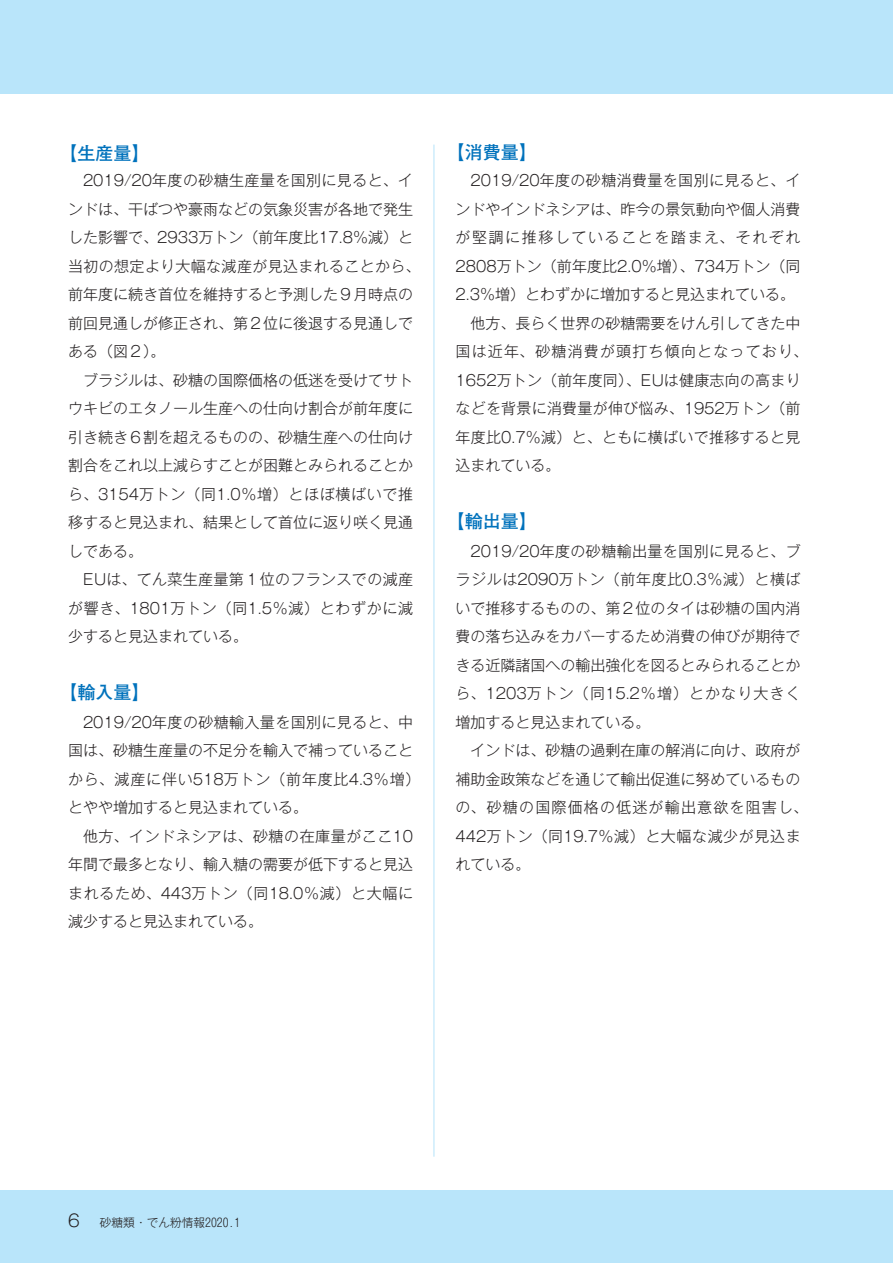
<style>
.page{position:relative;width:893px;height:1263px;background:#fff}
.page>*{position:absolute;margin:0;border:0;box-sizing:border-box;transform-origin:0 0}
.t1{font:700 18px "Futo Go B101 Pr 5";color:#0072bc}
.t2{font:300 15px/28.5px "Gothic MB101 Pr 5";color:#231f20;text-align:justify}
.t3{font:300 15px "Gothic MB101 Pr 5";letter-spacing:.025em;color:#231f20}
.t4{font:300 15px "Gothic MB101 Pr 5";letter-spacing:.02em;color:#231f20}
.t5{font:300 15px "Gothic MB101 Pr 5";letter-spacing:.08em;color:#231f20}
.t6{font:300 15px "Gothic MB101 Pr 5";letter-spacing:.105em;color:#231f20}
.t7{font:300 11.7px "Gothic MB101 Pr 5";color:#231f20}
.s1{font-size:16.95px}
</style>
<div class="page">
<div style="left:0;top:1191px;width:893px;height:72px;background:#b9e5fa"></div>
<div style="left:0;top:0;width:893px;height:94px;background:#b9e5fa"></div>
<hr style="left:433px;top:145px;width:1px;height:1012px;background:#b9e5fa">
<p class="t1" style="left:59px;top:139px;width:92px">【生産量】</p>
<p class="t2" style="left:68px;top:165px;width:354px;text-align:left;text-indent:15px">2019/20年度の砂糖生産量を国別に見ると、インドは、干ばつや豪雨などの気象災害が各地で発生した影響で、2933万トン（前年度比17.8％減）と当初の想定より大幅な減産が見込まれることから、前年度に続き首位を維持すると予測した９月時点の前回見通しが修正され、第２位に後退する見通しである（図２）。</p>
<p class="t2" style="left:68px;top:365px;width:347px;text-indent:15px">ブラジルは、砂糖の国際価格の低迷を受けてサトウキビのエタノール生産への仕向け割合が前年度に引き続き６割を超えるものの、砂糖生産への仕向け割合をこれ以上減らすことが困難とみられることから、3154万トン（同1.0％増）とほぼ横ばいで推移すると見込まれ、結果として首位に返り咲く見通しである。</p>
<p class="t2" style="left:68px;top:564px;width:347px;text-indent:15px">EUは、てん菜生産量第１位のフランスでの減産が響き、1801万トン（同1.5％減）とわずかに減少すると見込まれている。</p>
<p class="t1" style="left:59px;top:678px;width:92px">【輸入量】</p>
<p class="t2" style="left:68px;top:707px;width:354px;text-align:left;text-indent:15px">2019/20年度の砂糖輸入量を国別に見ると、中国は、砂糖生産量の不足分を輸入で補っていることから、減産に伴い518万トン（前年度比4.3％増）とやや増加すると見込まれている。</p>
<p class="t2" style="left:68px;top:821px;width:347px;text-indent:15px">他方、インドネシアは、砂糖の在庫量がここ10年間で最多となり、輸入糖の需要が低下すると見込まれるため、443万トン（同18.0％減）と大幅に減少すると見込まれている。</p>
<p class="t1" style="left:447px;top:138px;width:92px">【消費量】</p>
<p class="t3" style="left:471px;top:168px;width:332px">2019/20年度の砂糖消費量を国別に見ると、イ</p>
<p class="t2" style="left:456px;top:194px;width:346px">ンドやインドネシアは、昨今の景気動向や個人消費</p>
<p class="t6" style="left:456px;top:225px;width:346px">が堅調に推移していることを踏まえ、それぞれ</p>
<p class="t2" style="left:456px;top:251px;width:346px">2808万トン（前年度比2.0％増）、734万トン（同</p>
<p class="t2" style="left:456px;top:279px;width:341px">2.3％増）とわずかに増加すると見込まれている。</p>
<p class="t2" style="left:471px;top:308px;width:331px">他方、長らく世界の砂糖需要をけん引してきた中</p>
<p class="t5" style="left:456px;top:339px;width:354px">国は近年、砂糖消費が頭打ち傾向となっており、</p>
<p class="t2" style="left:456px;top:365px;width:347px">1652万トン（前年度同）、EUは健康志向の高まり</p>
<p class="t2" style="left:456px;top:393px;width:346px">などを背景に消費量が伸び悩み、1952万トン（前</p>
<p class="t4" style="left:456px;top:425px;width:346px">年度比0.7％減）と、ともに横ばいで推移すると見</p>
<p class="t2" style="left:456px;top:450px;width:106px">込まれている。</p>
<p class="t1" style="left:447px;top:507px;width:92px">【輸出量】</p>
<p class="t2" style="left:456px;top:536px;width:347px;text-indent:15px">2019/20年度の砂糖輸出量を国別に見ると、ブラジルは2090万トン（前年度比0.3％減）と横ばいで推移するものの、第２位のタイは砂糖の国内消費の落ち込みをカバーするため消費の伸びが期待できる近隣諸国への輸出強化を図るとみられることから、1203万トン（同15.2％増）とかなり大きく増加すると見込まれている。</p>
<p class="t2" style="left:456px;top:735px;width:354px;text-align:left;text-indent:15px">インドは、砂糖の過剰在庫の解消に向け、政府が補助金政策などを通じて輸出促進に努めているものの、砂糖の国際価格の低迷が輸出意欲を阻害し、<br>442万トン（同19.7％減）と大幅な減少が見込まれている。</p>
<p class="t7" style="left:68px;top:1212px;width:174px"><span class="s1">6</span> 砂糖類・でん粉情報2020.1</p>
</div>
